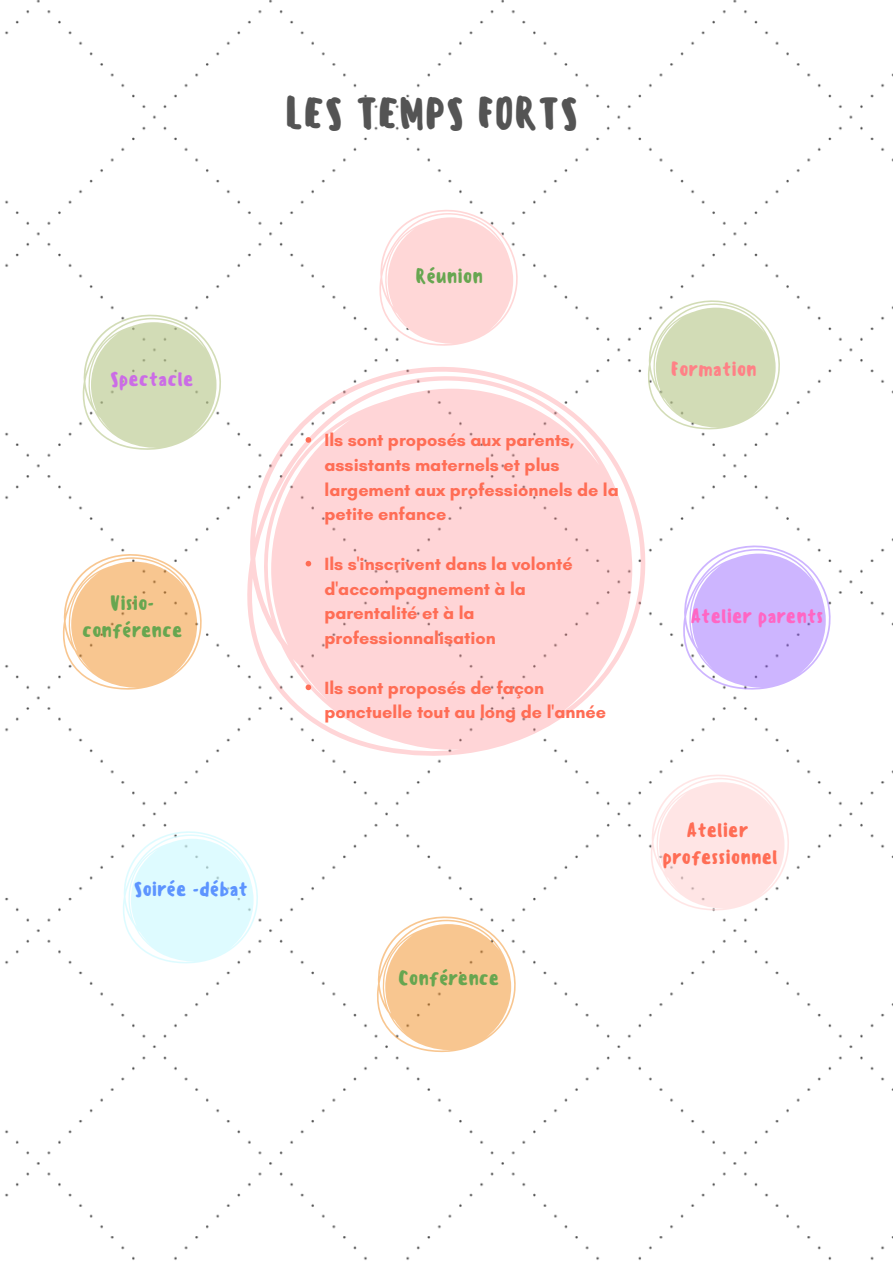
<style>
.page{position:relative;width:893px;height:1264px;background:#fff}
.page>*{position:absolute;margin:0;border:0;box-sizing:border-box;transform-origin:0 0}
.t1{font:500 42px "Sensei";color:#545454}
.t2{font:500 19.5px "Sensei";color:#ff6d55}
.t3{font:500 19.5px "Sensei";color:#67a650}
.t4{font:500 19.5px "Sensei";color:#ff66c4}
.t5{font:500 19.5px "Sensei";color:#5d94ff}
.t6{font:500 19.5px "Sensei";color:#ff8186}
.t7{font:500 19.5px "Sensei";color:#cb6ce6}
.t8{font:500 19.35px/27px "Sensei";color:#67a650;text-align:center}
.t9{font:700 18px/24.8px "Glacial Indifference";color:#ff6d55}
</style>
<div class="page">
<img style="left:5px;top:0;width:887px;height:1260px">
<svg style="left:682px;top:545px;width:148px;height:144px"></svg>
<svg style="left:246px;top:366px;width:399px;height:390px;fill:#ffd5d7"></svg>
<svg style="left:647px;top:300px;width:133px;height:129px"></svg>
<svg style="left:379px;top:209px;width:139px;height:137px"></svg>
<svg style="left:305px;top:437px;width:6px;height:6px"></svg>
<svg style="left:305px;top:561px;width:6px;height:5px"></svg>
<svg style="left:305px;top:684px;width:6px;height:6px"></svg>
<svg style="left:62px;top:554px;width:140px;height:136px"></svg>
<svg style="left:376px;top:916px;width:140px;height:136px"></svg>
<svg style="left:82px;top:314px;width:139px;height:136px"></svg>
<svg style="left:122px;top:831px;width:136px;height:132px"></svg>
<svg style="left:650px;top:774px;width:139px;height:137px"></svg>
<p class="t1" style="left:285px;top:88px;width:295px">LES TEMPS FORTS</p>
<p class="t7" style="left:110px;top:368px;width:85px">Spectacle</p>
<p class="t8" style="left:82px;top:589px;width:102px">Visio&shy;conférence</p>
<p class="t5" style="left:134px;top:877px;width:116px">Soirée -débat</p>
<p class="t3" style="left:415px;top:264px;width:69px">Réunion</p>
<p class="t9" style="left:324px;top:427px;width:296px">Ils sont proposés aux parents, assistants maternels et plus largement aux professionnels de la petite enfance</p>
<p class="t9" style="left:324px;top:551px;width:249px">Ils s'inscrivent dans la volonté d'accompagnement à la parentalité et à la professionnalisation</p>
<p class="t9" style="left:324px;top:675px;width:283px">Ils sont proposés de façon ponctuelle tout au long de l'année</p>
<p class="t3" style="left:398px;top:966px;width:103px">Conférence</p>
<p class="t6" style="left:671px;top:358px;width:87px">Formation</p>
<p class="t4" style="left:690px;top:604px;width:134px">Atelier parents</p>
<p class="t2" style="left:686px;top:818px;width:63px">Atelier</p>
<p class="t2" style="left:662px;top:845px;width:117px">professionnel</p>
</div>
